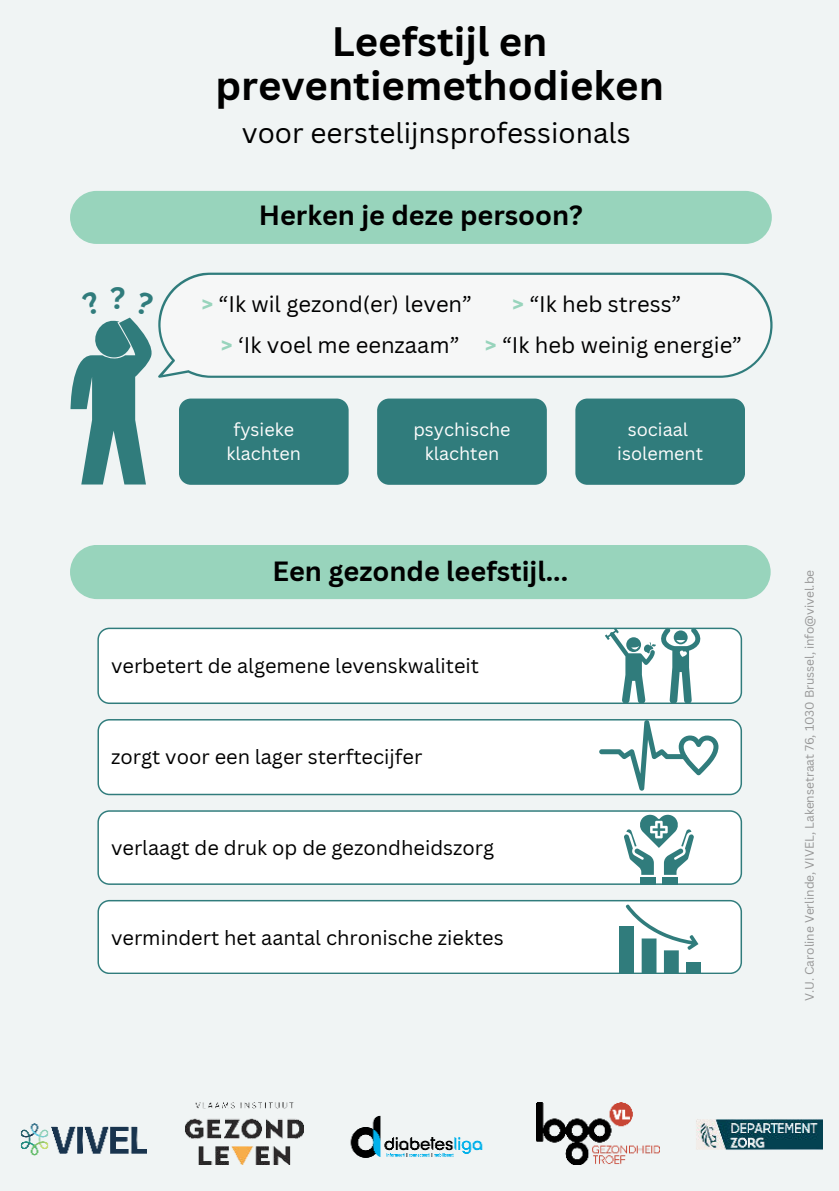
<style>
.page{position:relative;width:839px;height:1191px;background:#fff}
.page>*{position:absolute;margin:0;border:0;box-sizing:border-box;transform-origin:0 0}
.t1{font:700 40px/43.6px "Canva Sans";color:#000;text-align:center}
.t2{font:700 30.2px "Canva Sans";color:#307c7c}
.t3{font:27.8px "Canva Sans";color:#000}
.t4{font:700 27px "Canva Sans";color:#000}
.t5{font:22px/40.4px "Canva Sans";color:#000}
.t6{font:20px "Canva Sans";color:#000}
.t7{font:18px/24px "Canva Sans";color:#fefdfd;text-align:center}
.t8{font:12px "Canva Sans";color:#969696}
.s1{font-weight:700;color:#98d4bc}
</style>
<div class="page">
<div style="left:0;top:0;width:838px;height:1191px;background:#f0f4f4"></div>
<div style="left:70px;top:545px;width:700px;height:54px;background:#98d4bc"></div>
<div style="left:70px;top:191px;width:701px;height:53px;background:#98d4bc;border-radius:27px"></div>
<div style="left:179px;top:399px;width:169px;height:86px;background:#307c7c"></div>
<svg style="left:158px;top:272px;width:614px;height:105px"></svg>
<div style="left:377px;top:399px;width:169px;height:86px;background:#307c7c;border-radius:12px"></div>
<div style="left:575px;top:399px;width:170px;height:86px;background:#307c7c;border-radius:12px"></div>
<div style="left:97px;top:719px;width:645px;height:76px;background:#fff"></div>
<svg style="left:599px;top:720px;width:119px;height:71px"></svg>
<img style="left:185px;top:1103px;width:118px;height:61px">
<img style="left:350px;top:1115px;width:133px;height:43px">
<img style="left:536px;top:1103px;width:123px;height:61px">
<img style="left:696px;top:1119px;width:126px;height:31px">
<img style="left:21px;top:1123px;width:126px;height:33px">
<div style="left:97px;top:900px;width:645px;height:74px;background:#fff"></div>
<div style="left:686px;top:962px;width:14px;height:11px;background:#307c7c"></div>
<div style="left:619px;top:927px;width:15px;height:46px;background:#307c7c"></div>
<svg style="left:625px;top:904px;width:73px;height:69px"></svg>
<div style="left:97px;top:810px;width:645px;height:75px;background:#fff"></div>
<div style="left:662px;top:877px;width:15px;height:8px;background:#307c7c"></div>
<div style="left:640px;top:877px;width:15px;height:8px;background:#307c7c"></div>
<svg style="left:624px;top:815px;width:69px;height:60px"></svg>
<div style="left:97px;top:628px;width:645px;height:76px;background:#fff"></div>
<svg style="left:604px;top:628px;width:96px;height:76px"></svg>
<svg style="left:70px;top:317px;width:82px;height:167px"></svg>
<h1 class="t1" style="left:215px;top:20px;width:450px">Leefstijl en preventiemethodieken</h1>
<h3 class="t3" style="left:242px;top:116px;width:390px">voor eerstelijnsprofessionals</h3>
<h2 class="t2" style="left:110px;top:280px;width:17px">?</h2>
<h3 class="t4" style="left:259px;top:200px;width:326px">Herken je deze persoon?</h3>
<p class="t5" style="left:201px;top:284px;width:272px;text-align:center"><span class="s1">&gt;</span> “Ik wil gezond(er) leven” <span class="s1">&gt;</span> ‘Ik voel me eenzaam”</p>
<p class="t5" style="left:485px;top:284px;width:259px;text-indent:27px"><span class="s1">&gt;</span> “Ik heb stress”<br><span class="s1">&gt;</span> “Ik heb weinig energie”</p>
<p class="t7" style="left:226px;top:418px;width:76px">fysieke klachten</p>
<p class="t7" style="left:413px;top:418px;width:99px">psychische klachten</p>
<p class="t7" style="left:617px;top:418px;width:87px">sociaal isolement</p>
<h3 class="t4" style="left:272px;top:555px;width:297px">Een gezonde leefstijl...</h3>
<p class="t6" style="left:111px;top:654px;width:369px">verbetert de algemene levenskwaliteit</p>
<p class="t6" style="left:111px;top:745px;width:313px">zorgt voor een lager sterftecijfer</p>
<p class="t6" style="left:111px;top:836px;width:385px">verlaagt de druk op de gezondheidszorg</p>
<p class="t6" style="left:111px;top:926px;width:394px">vermindert het aantal chronische ziektes</p>
<p class="t8" style="left:802px;top:1001px;width:433px;rotate:-90deg">V.U. Caroline Verlinde, VIVEL, Lakensetraat 76, 1030 Brussel, info@vivel.be</p>
</div>
